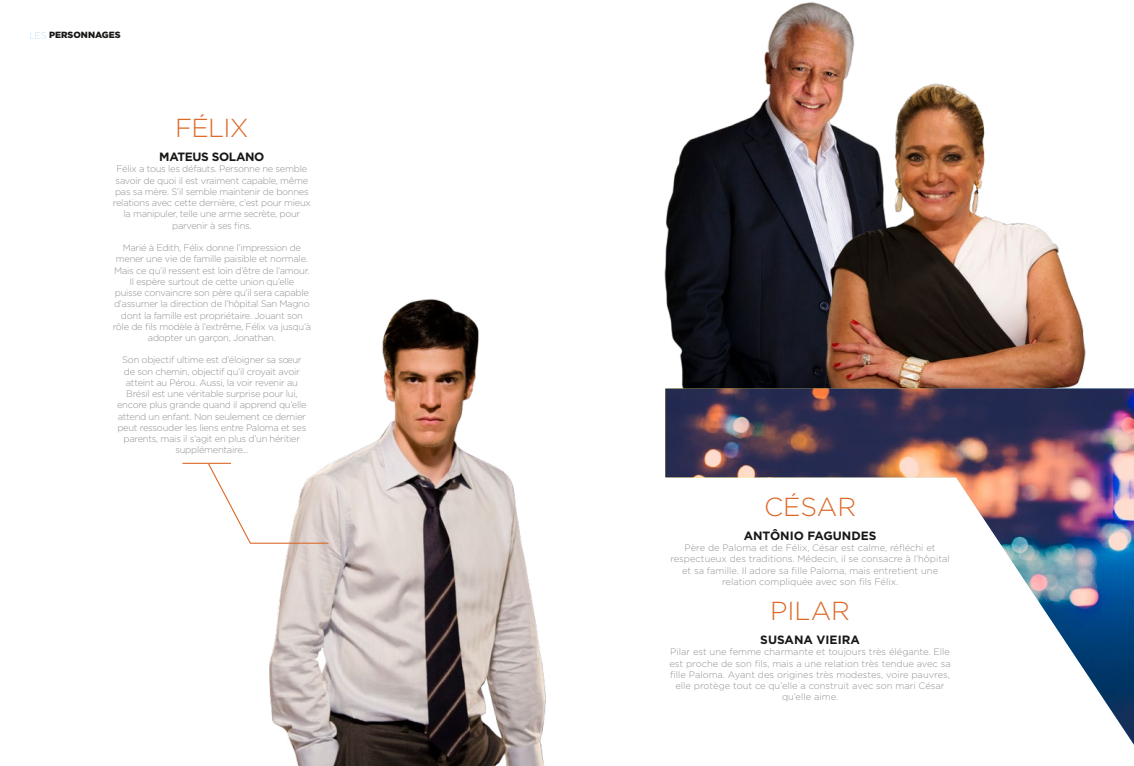
<style>
.page{position:relative;width:1134px;height:766px;background:#fff}
.page>*{position:absolute;margin:0;border:0;box-sizing:border-box;transform-origin:0 0}
.t1{font:300 26px "Gotham";color:#dc6a2b}
.t2{font:700 12px "Gotham";color:#181716}
.t3{font:700 12px "Gotham";letter-spacing:-.03em;color:#181716}
.t4{font:300 9.4px/11.2px "Gotham";letter-spacing:-.03em;color:#919291;text-align:center}
.t5{font:300 9.4px/11.2px "Gotham";color:#919291;text-align:center}
.t6{font:900 9px "Gotham";color:#181716}
.s1{font-weight:300;color:#fff}
</style>
<div class="page">
<img style="left:664px;top:2px;width:191px;height:386px">
<img style="left:817px;top:47px;width:269px;height:341px">
<img style="left:665px;top:388px;width:469px;height:356px">
<img style="left:269px;top:299px;width:277px;height:466px">
<svg style="left:208px;top:462px;width:122px;height:82px"></svg>
<hr style="left:182px;top:462px;width:49px;height:2px;background:#dc6a2b">
<p class="t6" style="left:29px;top:29px;width:28px"><span class="s1">Les</span> PERSONN</p>
<p class="t6" style="left:95px;top:29px;width:14px">AGES</p>
<h1 class="t1" style="left:175px;top:111px;width:75px">Félix</h1>
<p class="t3" style="left:159px;top:149px;width:107px">MATEUS SOLANO</p>
<p class="t4" style="left:113px;top:163px;width:200px">Félix a tous les défauts. Personne ne semble savoir de quoi il est vraiment capable, même pas sa mère. S’il semble maintenir de bonnes relations avec cette dernière, c’est pour mieux la manipuler, telle une arme secrète, pour parvenir à ses fins.</p>
<p class="t4" style="left:113px;top:242px;width:200px">Marié à Edith, Félix donne l’impression de mener une vie de famille paisible et normale.<br>Mais ce qu’il ressent est loin d’être de l’amour.<br>Il espère surtout de cette union qu’elle<br>puisse convaincre son père qu’il sera capable d’assumer la direction de l’hôpital San Magno dont la famille est propriétaire. Jouant son rôle de fils modèle à l’extrême, Félix va jusqu’à adopter un garçon, Jonathan.</p>
<p class="t4" style="left:117px;top:354px;width:191px">Son objectif ultime est d’éloigner sa sœur de son chemin, objectif qu’il croyait avoir atteint au Pérou. Aussi, la voir revenir au Brésil est une véritable surprise pour lui, encore plus grande quand il apprend qu’elle attend un enfant. Non seulement ce dernier peut ressouder les liens entre Paloma et ses parents, mais il s’agit en plus d’un héritier supplémentaire...</p>
<h1 class="t1" style="left:764px;top:490px;width:90px">CÉSAR</h1>
<p class="t2" style="left:744px;top:527px;width:134px">ANTÔNIO FAGUNDES</p>
<p class="t5" style="left:670px;top:541px;width:281px">Père de Paloma et de Félix, César est calme, réfléchi et respectueux des traditions. Médecin, il se consacre à l’hôpital et sa famille. Il adore sa fille Paloma, mais entretient une relation compliquée avec son fils Félix.</p>
<h1 class="t1" style="left:770px;top:594px;width:77px">PILAR</h1>
<p class="t2" style="left:760px;top:631px;width:101px">SUSANA VIEIRA</p>
<p class="t5" style="left:669px;top:646px;width:283px">Pilar est une femme charmante et toujours très élégante. Elle est proche de son fils, mais a une relation très tendue avec sa fille Paloma. Ayant des origines très modestes, voire pauvres, elle protège tout ce qu’elle a construit avec son mari César qu’elle aime.</p>
</div>
